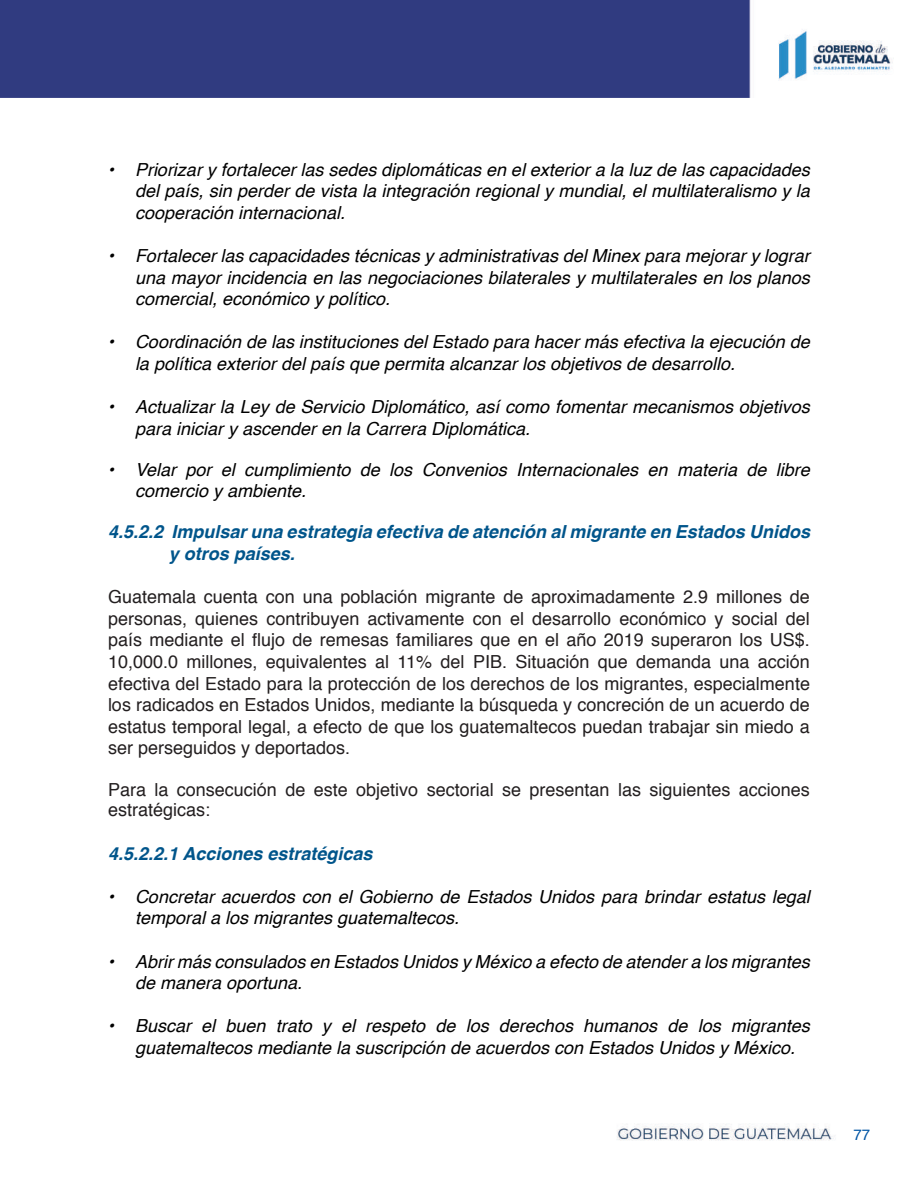
<style>
.page{position:relative;width:918px;height:1188px;background:#fff}
.page>*{position:absolute;margin:0;border:0;box-sizing:border-box;transform-origin:0 0}
.t1{font:italic 18px/21.6px "Helvetica";color:#000}
.t2{font:18px/21.6px "Helvetica";color:#231f20;text-align:justify}
.t3{font:italic 700 18px/21.6px "Helvetica";color:#00558b}
.t4{font:15px "Helvetica";color:#0155a5}
</style>
<div class="page">
<img style="left:0;top:0;width:893px;height:1141px">
<p class="t1" style="left:135px;top:159px;width:676px;text-align:justify;text-indent:-27px">• Priorizar y fortalecer las sedes diplomáticas en el exterior a la luz de las capacidades del país, sin perder de vista la integración regional y mundial, el multilateralismo y la cooperación internacional.</p>
<p class="t1" style="left:135px;top:245px;width:676px;text-align:justify;text-indent:-27px">• Fortalecer las capacidades técnicas y administrativas del Minex para mejorar y lograr una mayor incidencia en las negociaciones bilaterales y multilaterales en los planos comercial, económico y político.</p>
<p class="t1" style="left:135px;top:332px;width:676px;text-indent:-27px">• Coordinación de las instituciones del Estado para hacer más efectiva la ejecución de la política exterior del país que permita alcanzar los objetivos de desarrollo.</p>
<p class="t1" style="left:135px;top:396px;width:676px;text-indent:-27px">• Actualizar la Ley de Servicio Diplomático, así como fomentar mecanismos objetivos para iniciar y ascender en la Carrera Diplomática.</p>
<p class="t1" style="left:135px;top:459px;width:676px;text-indent:-27px">• Velar por el cumplimiento de los Convenios Internacionales en materia de libre comercio y ambiente.</p>
<p class="t3" style="left:169px;top:521px;width:643px;text-indent:-61px">4.5.2.2 Impulsar una estrategia efectiva de atención al migrante en Estados Unidos y otros países.</p>
<p class="t2" style="left:108px;top:587px;width:704px">Guatemala cuenta con una población migrante de aproximadamente 2.9 millones de personas, quienes contribuyen activamente con el desarrollo económico y social del país mediante el flujo de remesas familiares que en el año 2019 superaron los US$.<br>10,000.0 millones, equivalentes al 11% del PIB. Situación que demanda una acción efectiva del Estado para la protección de los derechos de los migrantes, especialmente los radicados en Estados Unidos, mediante la búsqueda y concreción de un acuerdo de estatus temporal legal, a efecto de que los guatemaltecos puedan trabajar sin miedo a ser perseguidos y deportados.</p>
<p class="t2" style="left:108px;top:780px;width:703px;line-height:20.7px">Para la consecución de este objetivo sectorial se presentan las siguientes acciones estratégicas:</p>
<p class="t3" style="left:108px;top:843px;width:266px">4.5.2.2.1 Acciones estratégicas</p>
<p class="t1" style="left:135px;top:886px;width:676px;text-indent:-27px">• Concretar acuerdos con el Gobierno de Estados Unidos para brindar estatus legal temporal a los migrantes guatemaltecos.</p>
<p class="t1" style="left:135px;top:951px;width:676px;text-indent:-27px">• Abrir más consulados en Estados Unidos y México a efecto de atender a los migrantes de manera oportuna.</p>
<p class="t1" style="left:135px;top:1016px;width:676px;text-indent:-27px">• Buscar el buen trato y el respeto de los derechos humanos de los migrantes guatemaltecos mediante la suscripción de acuerdos con Estados Unidos y México.</p>
<p class="t4" style="left:853px;top:1123px;width:18px">77</p>
</div>
